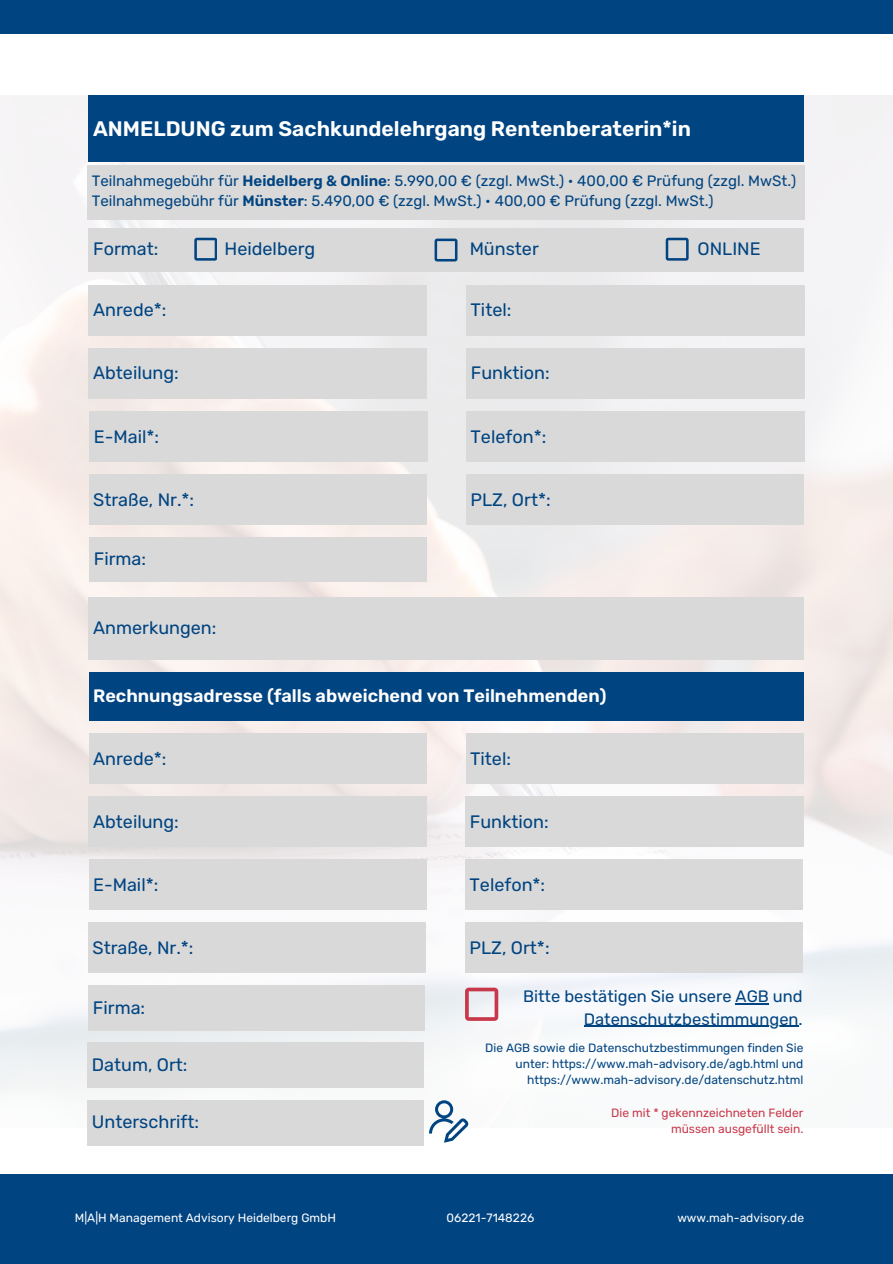
<style>
.page{position:relative;width:893px;height:1264px;background:#fff}
.page>*{position:absolute;margin:0;border:0;box-sizing:border-box;transform-origin:0 0}
.t1{font:600 21px "Rubik";color:#fff}
.t2{font:18px "Rubik";color:#004481}
.t3{font:600 18px "Rubik";color:#fff}
.t4{font:16.5px/22.5px "Rubik";color:#004481;text-align:right}
.t5{font:15px "Rubik";color:#004481}
.t6{font:12px/16px "Rubik";color:#004481;text-align:right}
.t7{font:12px "Rubik";color:#fff}
.t8{font:12px "Rubik";color:#c7384a}
.s1{font-weight:600}
</style>
<div class="page">
<div style="left:0;top:1174px;width:892px;height:89px;background:#004481"></div>
<div style="left:0;top:0;width:892px;height:33px;background:#004481"></div>
<img style="left:0;top:95px;width:892px;height:1030px">
<svg style="left:429px;top:1100px;width:39px;height:42px"></svg>
<div style="left:89px;top:95px;width:715px;height:67px;background:#004481"></div>
<div style="left:89px;top:228px;width:715px;height:44px;background:#d9d9d9"></div>
<div style="left:89px;top:285px;width:337px;height:50px;background:#d9d9d9"></div>
<svg style="left:194px;top:238px;width:23px;height:22px"></svg>
<div style="left:466px;top:285px;width:338px;height:50px;background:#d9d9d9"></div>
<div style="left:89px;top:348px;width:338px;height:50px;background:#d9d9d9"></div>
<div style="left:466px;top:348px;width:338px;height:50px;background:#d9d9d9"></div>
<div style="left:89px;top:411px;width:338px;height:51px;background:#d9d9d9"></div>
<div style="left:466px;top:411px;width:338px;height:51px;background:#d9d9d9"></div>
<div style="left:466px;top:474px;width:338px;height:51px;background:#d9d9d9"></div>
<div style="left:89px;top:474px;width:337px;height:51px;background:#d9d9d9"></div>
<div style="left:89px;top:537px;width:337px;height:45px;background:#d9d9d9"></div>
<div style="left:89px;top:597px;width:715px;height:63px;background:#d9d9d9"></div>
<div style="left:89px;top:733px;width:337px;height:50px;background:#d9d9d9"></div>
<div style="left:465px;top:733px;width:338px;height:50px;background:#d9d9d9"></div>
<div style="left:89px;top:796px;width:337px;height:50px;background:#d9d9d9"></div>
<div style="left:465px;top:796px;width:338px;height:50px;background:#d9d9d9"></div>
<div style="left:89px;top:859px;width:337px;height:50px;background:#d9d9d9"></div>
<div style="left:465px;top:859px;width:337px;height:50px;background:#d9d9d9"></div>
<div style="left:465px;top:922px;width:337px;height:51px;background:#d9d9d9"></div>
<div style="left:88px;top:922px;width:337px;height:51px;background:#d9d9d9"></div>
<div style="left:87px;top:1042px;width:337px;height:45px;background:#d9d9d9"></div>
<div style="left:89px;top:672px;width:714px;height:48px;background:#004481"></div>
<svg style="left:465px;top:987px;width:33px;height:33px"></svg>
<hr style="left:735px;top:1003px;width:33px;height:1px;background:#004481">
<hr style="left:583px;top:1025px;width:215px;height:1px;background:#004481">
<div style="left:87px;top:165px;width:717px;height:55px;background:#d9d9d9"></div>
<svg style="left:434px;top:238px;width:23px;height:23px"></svg>
<svg style="left:665px;top:238px;width:23px;height:22px"></svg>
<div style="left:87px;top:1100px;width:337px;height:45px;background:#d9d9d9"></div>
<div style="left:88px;top:985px;width:337px;height:45px;background:#d9d9d9"></div>
<p class="t1" style="left:93px;top:116px;width:599px">ANMELDUNG zum Sachkundelehrgang Rentenberaterin*in</p>
<p class="t5" style="left:92px;top:172px;width:706px">Teilnahmegebühr für <span class="s1">Heidelberg &amp; Online</span>: 5.990,00 € (zzgl. MwSt.) • 400,00 € Prüfung (zzgl. MwSt.)</p>
<p class="t5" style="left:92px;top:192px;width:623px">Teilnahmegebühr für <span class="s1">Münster</span>: 5.490,00 € (zzgl. MwSt.) • 400,00 € Prüfung (zzgl. MwSt.)</p>
<p class="t2" style="left:93px;top:238px;width:67px">Format:</p>
<p class="t2" style="left:224px;top:238px;width:92px">Heidelberg</p>
<p class="t2" style="left:469px;top:238px;width:71px">Münster</p>
<p class="t2" style="left:697px;top:238px;width:65px">ONLINE</p>
<p class="t2" style="left:93px;top:299px;width:75px">Anrede*:</p>
<p class="t2" style="left:470px;top:299px;width:42px">Titel:</p>
<p class="t2" style="left:93px;top:362px;width:87px">Abteilung:</p>
<p class="t2" style="left:471px;top:362px;width:80px">Funktion:</p>
<p class="t2" style="left:94px;top:426px;width:67px">E-Mail*:</p>
<p class="t2" style="left:470px;top:426px;width:77px">Telefon*:</p>
<p class="t2" style="left:93px;top:489px;width:103px">Straße, Nr.*:</p>
<p class="t2" style="left:470px;top:489px;width:82px">PLZ, Ort*:</p>
<p class="t2" style="left:94px;top:548px;width:54px">Firma:</p>
<p class="t2" style="left:93px;top:617px;width:125px">Anmerkungen:</p>
<p class="t3" style="left:93px;top:684px;width:515px">Rechnungsadresse (falls abweichend von Teilnehmenden)</p>
<p class="t2" style="left:93px;top:747px;width:75px">Anrede*:</p>
<p class="t2" style="left:470px;top:747px;width:42px">Titel:</p>
<p class="t2" style="left:93px;top:810px;width:87px">Abteilung:</p>
<p class="t2" style="left:470px;top:810px;width:80px">Funktion:</p>
<p class="t2" style="left:93px;top:873px;width:67px">E-Mail*:</p>
<p class="t2" style="left:469px;top:873px;width:77px">Telefon*:</p>
<p class="t2" style="left:92px;top:937px;width:103px">Straße, Nr.*:</p>
<p class="t2" style="left:469px;top:937px;width:82px">PLZ, Ort*:</p>
<p class="t2" style="left:93px;top:996px;width:54px">Firma:</p>
<p class="t2" style="left:92px;top:1054px;width:97px">Datum, Ort:</p>
<p class="t2" style="left:92px;top:1111px;width:109px">Unterschrift:</p>
<p class="t4" style="left:523px;top:985px;width:281px">Bitte bestätigen Sie unsere AGB und<br>Datenschutzbestimmungen.</p>
<p class="t6" style="left:485px;top:1039px;width:320px">Die AGB sowie die Datenschutzbestimmungen finden Sie unter: https://www.mah-advisory.de/agb.html und https://www.mah-advisory.de/datenschutz.html</p>
<p class="t8" style="left:611px;top:1106px;width:194px">Die mit * gekennzeichneten Felder</p>
<p class="t8" style="left:671px;top:1122px;width:134px">müssen ausgefüllt sein.</p>
<p class="t7" style="left:75px;top:1210px;width:262px">M|A|H Management Advisory Heidelberg GmbH</p>
<p class="t7" style="left:446px;top:1210px;width:89px">06221-7148226</p>
<p class="t7" style="left:677px;top:1210px;width:128px">www.mah-advisory.de</p>
</div>
